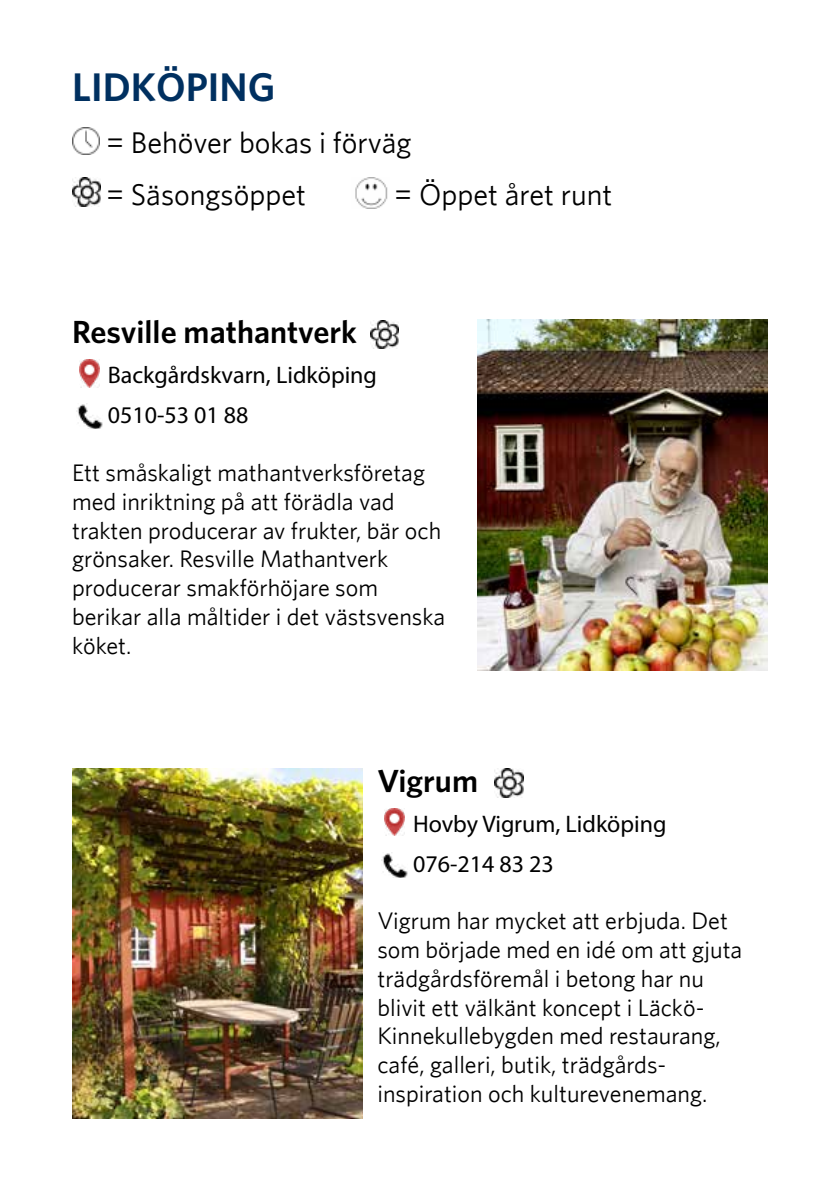
<style>
.page{position:relative;width:840px;height:1191px;background:#fff}
.page>*{position:absolute;margin:0;border:0;box-sizing:border-box;transform-origin:0 0}
.t1{font:600 40px "Whitney";color:#003060}
.t2{font:600 32px "Whitney";color:#000}
.t3{font:30px/52px "Whitney";color:#000}
.t4{font:24px/28.8px "Whitney";color:#000}
.t5{font:24px/40px "Myriad Pro";color:#000}
</style>
<div class="page">
<img style="left:76px;top:404px;width:26px;height:25px">
<img style="left:79px;top:360px;width:20px;height:27px">
<img style="left:72px;top:768px;width:290px;height:351px">
<img style="left:72px;top:127px;width:27px;height:27px">
<img style="left:72px;top:177px;width:28px;height:29px">
<img style="left:381px;top:852px;width:26px;height:25px">
<img style="left:384px;top:808px;width:20px;height:28px">
<img style="left:494px;top:768px;width:29px;height:29px">
<img style="left:477px;top:320px;width:290px;height:350px">
<img style="left:370px;top:320px;width:28px;height:29px">
<img style="left:355px;top:177px;width:33px;height:31px">
<h1 class="t1" style="left:72px;top:63px;width:204px">LIDKÖPING</h1>
<p class="t3" style="left:106px;top:116px;width:307px">= Behöver bokas i förväg = Säsongsöppet</p>
<p class="t3" style="left:394px;top:168px;width:219px">= Öppet året runt</p>
<h2 class="t2" style="left:72px;top:313px;width:286px">Resville mathantverk</h2>
<p class="t5" style="left:108px;top:355px;width:271px">Backgårdskvarn, Lidköping<br>0510-53 01 88</p>
<p class="t4" style="left:72px;top:457px;width:374px">Ett småskaligt mathantverksföretag med inriktning på att förädla vad trakten producerar av frukter, bär och grönsaker. Resville Mathantverk producerar smakförhöjare som berikar alla måltider i det västsvenska köket.</p>
<h2 class="t2" style="left:377px;top:761px;width:102px">Vigrum</h2>
<p class="t5" style="left:413px;top:803px;width:255px">Hovby Vigrum, Lidköping<br>076-214 83 23</p>
<p class="t4" style="left:377px;top:906px;width:366px">Vigrum har mycket att erbjuda. Det som började med en idé om att gjuta trädgårdsföremål i betong har nu blivit ett välkänt koncept i Läckö-Kinnekullebygden med restaurang, café, galleri, butik, trädgårds&shy;inspiration och kulturevenemang.</p>
</div>
